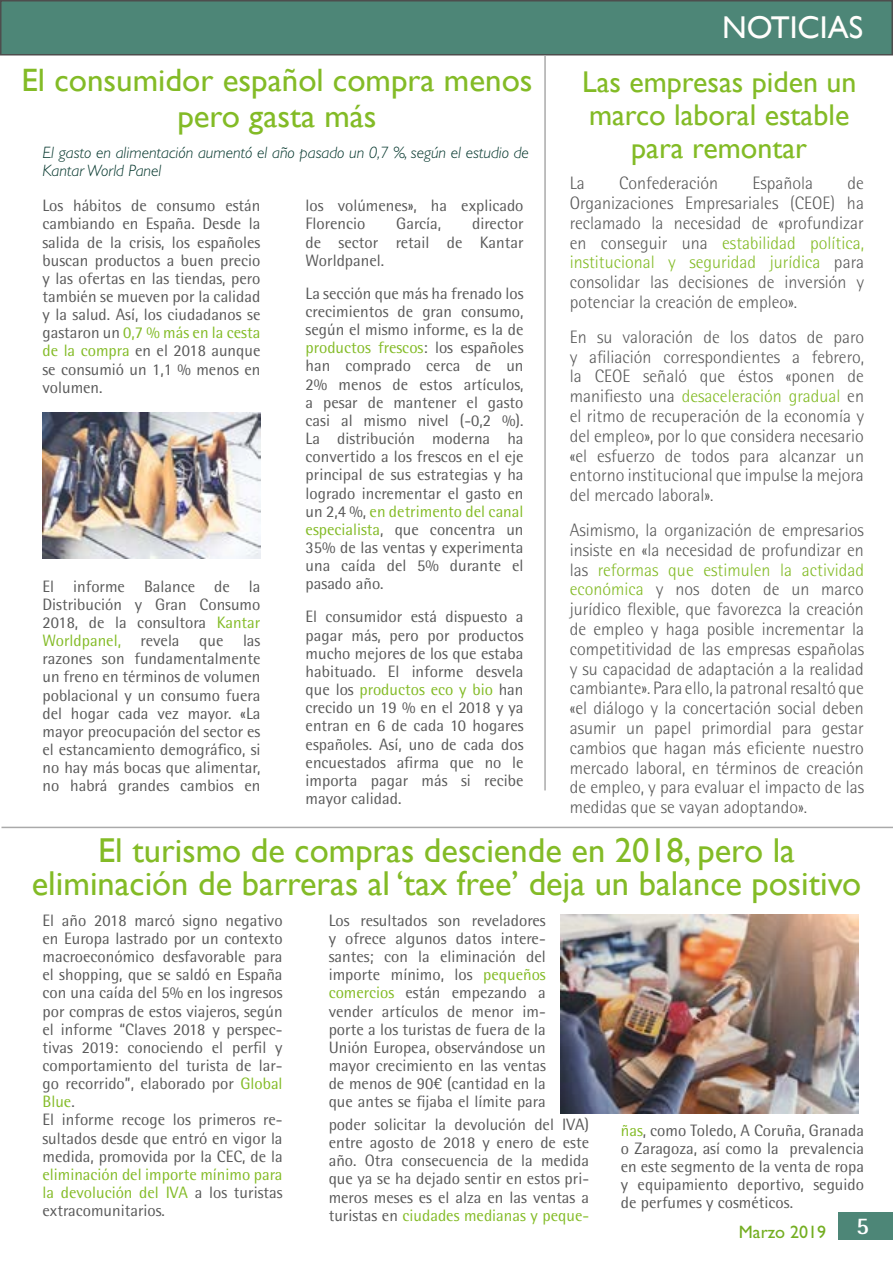
<style>
.page{position:relative;width:893px;height:1263px;background:#fff}
.page>*{position:absolute;margin:0;border:0;box-sizing:border-box;transform-origin:0 0}
.t1{font:34.5px/33px "Gill Sans";color:#83bb26;text-align:center}
.t2{font:32.4px/36.3px "Gill Sans";color:#83bb26;text-align:center}
.t3{font:31.5px "Gill Sans";color:#fffefc}
.t4{font:30px/33px "Gill Sans";color:#83bb26;text-align:center}
.t5{font:300 18px/19.8px "Rotis Semi Sans Std";color:#595959;text-align:justify}
.t6{font:18px "Gill Sans Std";color:#74ae21}
.t7{font:16.5px/18.1px "Rotis Semi Sans Std";color:#595959;text-align:justify}
.t8{font:16.5px/18.1px "Rotis Semi Sans Std";color:#83bb26;text-align:justify}
.t9{font:italic 300 16.5px/18.1px "Gill Sans Std";color:#00342a}
.s1{color:#83bb26}
.s2{color:#595959}
</style>
<div class="page">
<div style="left:1px;top:1px;width:891px;height:54px;background:#4d8677"></div>
<hr style="left:544px;top:56px;width:2px;height:734px;background:#aaa">
<hr style="left:2px;top:827px;width:891px;height:1px;background:#aaa">
<div style="left:838px;top:1212px;width:55px;height:28px;background:#4d8677"></div>
<img style="left:43px;top:412px;width:217px;height:147px">
<img style="left:560px;top:914px;width:299px;height:199px">
<h3 class="t3" style="left:722px;top:9px;width:142px">NOTICIAS</h3>
<h3 class="t4" style="left:582px;top:65px;width:276px">Las empresas piden un marco laboral estable para remontar</h3>
<h2 class="t2" style="left:21px;top:61px;width:513px">El consumidor español compra menos pero gasta más</h2>
<p class="t9" style="left:43px;top:144px;width:488px">El gasto en alimentación aumentó el año pasado un 0,7 %, según el estudio de<br>Kantar World Panel</p>
<p class="t7" style="left:306px;top:196px;width:219px">los volúmenes», ha explicado<br>Florencio</p>
<p class="t5" style="left:570px;top:173px;width:17px">La</p>
<p class="t5" style="left:619px;top:173px;width:101px">Confederación</p>
<p class="t5" style="left:753px;top:173px;width:62px">Española</p>
<p class="t5" style="left:570px;top:173px;width:296px;text-indent:278px">de Organizaciones Empresariales (CEOE) ha reclamado la necesidad de «profundizar en conseguir una <span class="s1">estabilidad política, institucional y seguridad jurídica</span> para consolidar las decisiones de inversión y potenciar la creación de empleo».</p>
<p class="t5" style="left:570px;top:327px;width:296px">En su valoración de los datos de paro y afiliación correspondientes a febrero, la CEOE señaló que éstos «ponen de manifiesto una <span class="s1">desaceleración gradual</span> en el ritmo de recuperación de la economía y del empleo», por lo que considera necesario «el esfuerzo de todos para alcanzar un entorno institucional que impulse la mejora del mercado laboral».</p>
<p class="t5" style="left:570px;top:520px;width:296px">Asimismo, la organización de empresarios insiste en «la necesidad de profundizar en las <span class="s1">reformas que estimulen la actividad económica</span> y nos doten de un marco jurídico flexible, que favorezca la creación de empleo y haga posible incrementar la competitividad de las empresas españolas y su capacidad de adaptación a la realidad cambiante». Para ello, la patronal resaltó que «el diálogo y la concertación social deben asumir un papel primordial para gestar cambios que hagan más eficiente nuestro mercado laboral, en términos de creación de empleo, y para evaluar el impacto de las medidas que se vayan adoptando».</p>
<p class="t7" style="left:43px;top:196px;width:219px">Los hábitos de consumo están cambiando en España. Desde la salida de la crisis, los españoles buscan productos a buen precio y las ofertas en las tiendas, pero también se mueven por la calidad y la salud. Así, los ciudadanos se gastaron un <span class="s1">0,7 % más en la cesta de la compra</span> en el 2018 aunque se consumió un 1,1 % menos en volumen.</p>
<p class="t7" style="left:396px;top:215px;width:46px">García,</p>
<p class="t7" style="left:306px;top:215px;width:219px;text-indent:167px">director de sector retail de Kantar Worldpanel.</p>
<p class="t7" style="left:306px;top:284px;width:219px">La sección que más ha frenado los crecimientos de gran consumo, según el mismo informe, es la de <span class="s1">productos frescos</span>: los españoles han comprado cerca de un 2% menos de estos artículos, a pesar de mantener el gasto casi al mismo nivel (-0,2 %).<br>La distribución moderna ha convertido a los frescos en el eje principal de sus estrategias y ha logrado incrementar el gasto en un 2,4 %, <span class="s1">en detrimento del canal especialista</span>, que concentra un 35% de las ventas y experimenta una caída del 5% durante el pasado año.</p>
<p class="t7" style="left:306px;top:608px;width:219px">El consumidor está dispuesto a pagar más, pero por productos mucho mejores de los que estaba habituado. El informe desvela que los <span class="s1">productos eco y bio</span> han crecido un 19 % en el 2018 y ya entran en 6 de cada 10 hogares españoles. Así, uno de cada dos encuestados afirma que no le importa pagar más si recibe mayor calidad.</p>
<h1 class="t1" style="left:32px;top:833px;width:831px">El turismo de compras desciende en 2018, pero la eliminación de barreras al ‘tax free’ deja un balance positivo</h1>
<p class="t7" style="left:43px;top:911px;width:242px;text-align:left">El año 2018 marcó signo negativo en Europa lastrado por un contexto macroeconómico desfavorable para el shopping, que se saldó en España con una caída del 5% en los ingresos por compras de estos viajeros, según el informe “Claves 2018 y perspec&shy;tivas 2019: conociendo el perfil y comportamiento del turista de lar&shy;go recorrido”, elaborado por <span class="s1">Global<br>Blue</span>.<br>El informe recoge los primeros re&shy;sultados desde que entró en vigor la medida, promovida por la CEC, de la</p>
<p class="t8" style="left:43px;top:1165px;width:242px">eliminación del importe mínimo para la devolución del IVA <span class="s2">a los turistas extracomunitarios.</span></p>
<p class="t7" style="left:43px;top:577px;width:219px">El informe Balance de la Distribución y Gran Consumo 2018, de la consultora <span class="s1">Kantar Worldpanel,</span> revela que las razones son fundamentalmente un freno en términos de volumen poblacional y un consumo fuera del hogar cada vez mayor. «La mayor preocupación del sector es el estancamiento demográfico, si no hay más bocas que alimentar, no habrá grandes cambios en</p>
<p class="t7" style="left:329px;top:911px;width:219px">Los resultados son reveladores y ofrece algunos datos intere&shy;santes; con la eliminación del importe mínimo, los <span class="s1">pequeños comercios</span> están empezando a vender artículos de menor im&shy;porte a los turistas de fuera de la Unión Europea, observándose un mayor crecimiento en las ventas de menos de 90€ (cantidad en la que antes se fijaba el límite para</p>
<p class="t7" style="left:329px;top:1115px;width:262px">poder solicitar la devolución del IVA) entre agosto de 2018 y enero de este año. Otra consecuencia de la medida que ya se ha dejado sentir en estos pri&shy;meros meses es el alza en las ventas a turistas en <span class="s1">ciudades medianas y peque-</span></p>
<p class="t7" style="left:621px;top:1121px;width:245px"><span class="s1">ñas</span>, como Toledo, A Coruña, Granada o Zaragoza, así como la prevalencia en este segmento de la venta de ropa y equipamiento deportivo, seguido de perfumes y cosméticos.</p>
<p class="t6" style="left:739px;top:1222px;width:132px">Marzo 2019 <sup>5</sup></p>
</div>
